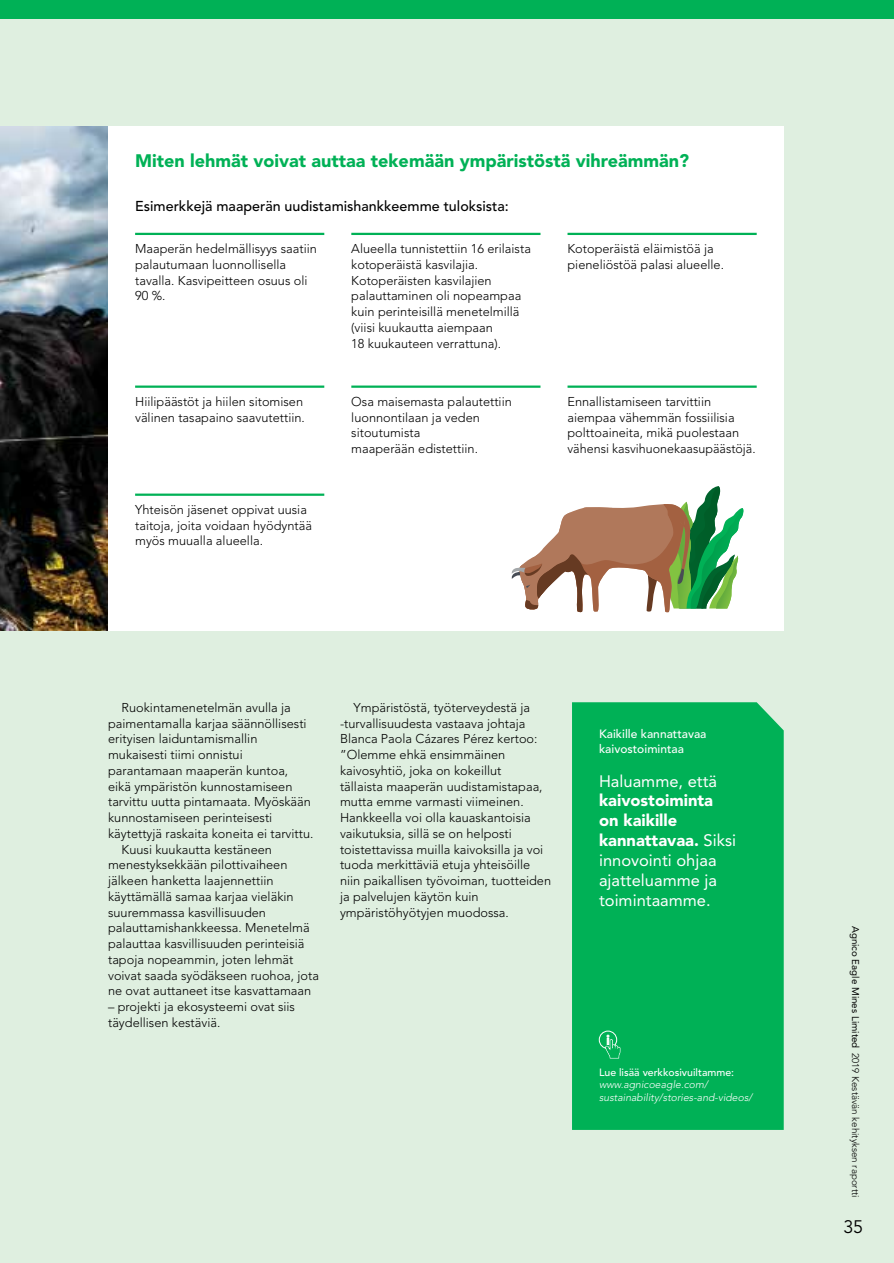
<style>
.page{position:relative;width:894px;height:1263px;background:#fff}
.page>*{position:absolute;margin:0;border:0;box-sizing:border-box;transform-origin:0 0}
.t1{font:900 18px "Avenir LT Std";color:#00b156}
.t2{font:18px "Avenir LT Std";color:#000}
.t3{font:16.5px/19.8px "Avenir LT Std";color:#fff}
.t4{font:500 14.25px "Avenir LT Std";color:#000}
.t5{font:300 12.75px/15.8px "Avenir LT Std";color:#000}
.t6{font:500 12px/15px "Avenir LT Std";color:#fff}
.t7{font:italic 300 10.5px/12.6px "Avenir LT Std";color:#fff}
.t8{font:500 10.5px "Avenir LT Std";color:#fff}
.t9{font:300 9.75px "Avenir LT Std";color:#000}
.s1{font-weight:900}
.s2{font-weight:400}
</style>
<div class="page">
<div style="left:0;top:0;width:893px;height:1263px;background:#dfefe0"></div>
<img style="left:0;top:126px;width:108px;height:504px">
<div style="left:0;top:0;width:893px;height:18px;background:#00b156"></div>
<div style="left:108px;top:126px;width:675px;height:504px;background:#fff"></div>
<div style="left:572px;top:702px;width:211px;height:428px;background:#00b156"></div>
<hr style="left:135px;top:233px;width:189px;height:2px;background:#00b156">
<hr style="left:135px;top:385px;width:189px;height:3px;background:#00b156">
<hr style="left:135px;top:493px;width:189px;height:3px;background:#00b156">
<hr style="left:351px;top:233px;width:189px;height:2px;background:#00b156">
<hr style="left:351px;top:385px;width:189px;height:3px;background:#00b156">
<hr style="left:567px;top:233px;width:189px;height:2px;background:#00b156">
<hr style="left:567px;top:385px;width:189px;height:3px;background:#00b156">
<div style="left:598px;top:1030px;width:18px;height:18px;border:1px solid #fff;border-radius:50%"></div>
<svg style="left:604px;top:1034px;width:16px;height:24px"></svg>
<svg style="left:511px;top:486px;width:232px;height:126px"></svg>
<h1 class="t1" style="left:135px;top:149px;width:555px">Miten lehmät voivat auttaa tekemään ympäristöstä vihreämmän?</h1>
<p class="t4" style="left:135px;top:198px;width:375px">Esimerkkejä maaperän uudistamishankkeemme tuloksista:</p>
<p class="t5" style="left:135px;top:241px;width:183px">Maaperän hedelmällisyys saatiin palautumaan luonnollisella tavalla. Kasvipeitteen osuus oli<br>90 %.</p>
<p class="t5" style="left:135px;top:393px;width:171px">Hiilipäästöt ja hiilen sitomisen välinen tasapaino saavutettiin.</p>
<p class="t5" style="left:135px;top:501px;width:178px">Yhteisön jäsenet oppivat uusia taitoja, joita voidaan hyödyntää myös muualla alueella.</p>
<p class="t5" style="left:351px;top:241px;width:181px">Alueella tunnistettiin 16 erilaista kotoperäistä kasvilajia.<br>Kotoperäisten kasvilajien palauttaminen oli nopeampaa kuin perinteisillä menetelmillä (viisi kuukautta aiempaan<br>18 kuukauteen verrattuna).</p>
<p class="t5" style="left:351px;top:393px;width:162px">Osa maisemasta palautettiin luonnontilaan ja veden sitoutumista<br>maaperään edistettiin.</p>
<p class="t5" style="left:567px;top:241px;width:158px">Kotoperäistä eläimistöä ja pieneliöstöä palasi alueelle.</p>
<p class="t5" style="left:567px;top:393px;width:189px">Ennallistamiseen tarvittiin aiempaa vähemmän fossiilisia polttoaineita, mikä puolestaan vähensi kasvihuonekaasupäästöjä.</p>
<p class="t5" style="left:122px;top:699px;width:171px">Ruokintamenetelmän avulla ja</p>
<p class="t5" style="left:108px;top:715px;width:200px">paimentamalla karjaa säännöllisesti</p>
<p class="t5" style="left:108px;top:731px;width:151px">erityisen laiduntamismallin</p>
<p class="t5" style="left:108px;top:747px;width:136px">mukaisesti tiimi onnistui</p>
<p class="t5" style="left:108px;top:762px;width:182px">parantamaan maaperän kuntoa,</p>
<p class="t5" style="left:108px;top:778px;width:186px">eikä ympäristön kunnostamiseen</p>
<p class="t5" style="left:108px;top:794px;width:204px">tarvittu uutta pintamaata. Myöskään</p>
<p class="t5" style="left:108px;top:810px;width:166px">kunnostamiseen perinteisesti</p>
<p class="t5" style="left:108px;top:825px;width:207px">käytettyjä raskaita koneita ei tarvittu.</p>
<p class="t5" style="left:122px;top:841px;width:152px">Kuusi kuukautta kestäneen</p>
<p class="t5" style="left:108px;top:857px;width:181px">menestyksekkään pilottivaiheen</p>
<p class="t5" style="left:108px;top:873px;width:167px">jälkeen hanketta laajennettiin</p>
<p class="t5" style="left:108px;top:888px;width:187px">käyttämällä samaa karjaa vieläkin</p>
<p class="t5" style="left:108px;top:904px;width:159px">suuremmassa kasvillisuuden</p>
<p class="t5" style="left:108px;top:920px;width:203px">palauttamishankkeessa. Menetelmä</p>
<p class="t5" style="left:108px;top:936px;width:198px">palauttaa kasvillisuuden perinteisiä</p>
<p class="t5" style="left:108px;top:951px;width:187px">tapoja nopeammin, joten lehmät</p>
<p class="t5" style="left:108px;top:967px;width:212px">voivat saada syödäkseen ruohoa, jota</p>
<p class="t5" style="left:108px;top:983px;width:204px">ne ovat auttaneet itse kasvattamaan</p>
<p class="t5" style="left:108px;top:999px;width:188px">– projekti ja ekosysteemi ovat siis täydellisen kestäviä.</p>
<p class="t5" style="left:340px;top:699px;width:212px;text-indent:14px">Ympäristöstä, työterveydestä ja -turvallisuudesta vastaava johtaja Blanca Paola Cázares Pérez kertoo: ”Olemme ehkä ensimmäinen kaivosyhtiö, joka on kokeillut<br>tällaista maaperän uudistamistapaa, mutta emme varmasti viimeinen.<br>Hankkeella voi olla kauaskantoisia vaikutuksia, sillä se on helposti toistettavissa muilla kaivoksilla ja voi tuoda merkittäviä etuja yhteisöille niin paikallisen työvoiman, tuotteiden ja palvelujen käytön kuin ympäristöhyötyjen muodossa.</p>
<p class="t6" style="left:598px;top:727px;width:109px">Kaikille kannattavaa kaivostoimintaa</p>
<p class="t3" style="left:598px;top:771px;width:119px">Haluamme, että</p>
<p class="t3" style="left:598px;top:791px;width:138px"><span class="s1">kaivostoiminta on kaikille kannattavaa.</span> Siksi innovointi ohjaa ajatteluamme ja toimintaamme.</p>
<p class="t8" style="left:599px;top:1066px;width:136px">Lue lisää verkkosivuiltamme:</p>
<p class="t7" style="left:599px;top:1078px;width:155px">www.agnicoeagle.com/ sustainability/stories-and-videos/</p>
<p class="t9" style="left:860px;top:925px;width:273px;rotate:90deg"><span class="s2">Agnico Eagle Mines Limited</span> 2019 Kestävän kehityksen raportti</p>
<h1 class="t2" style="left:843px;top:1216px;width:21px">35</h1>
</div>
